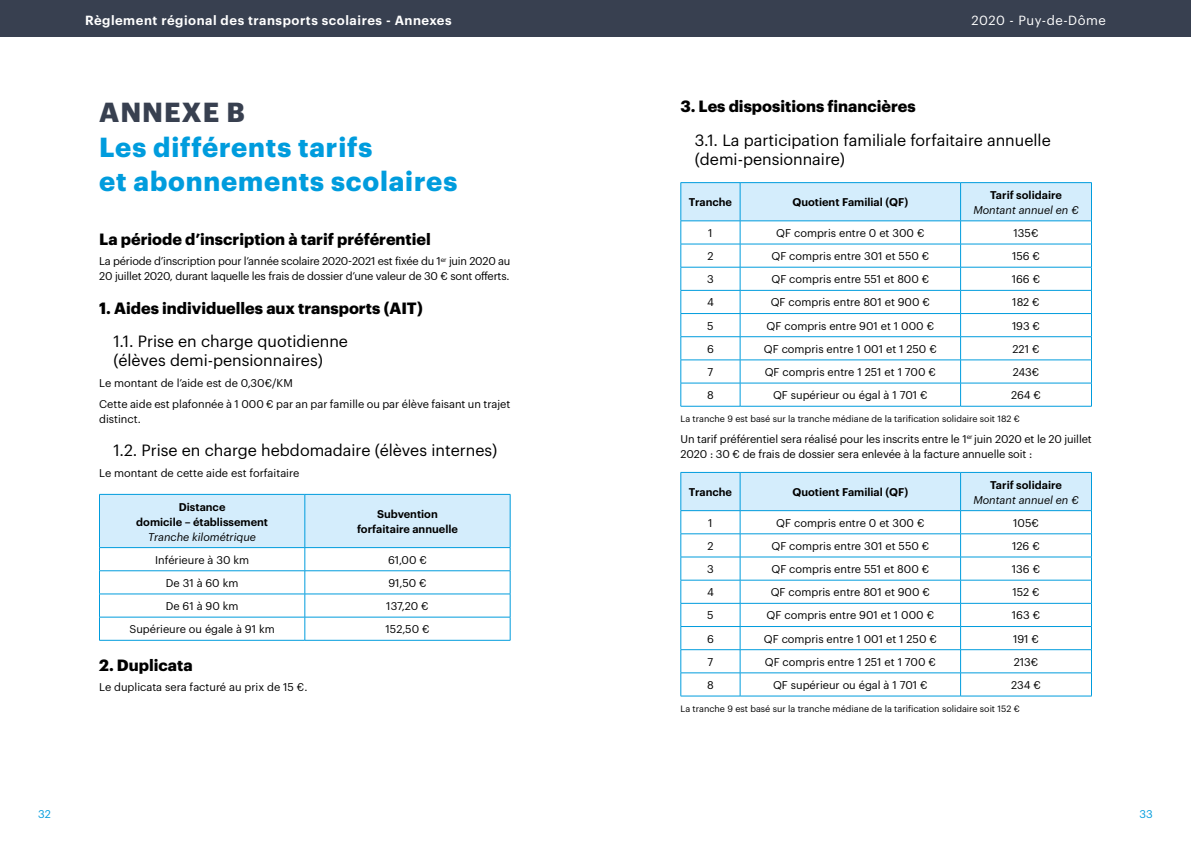
<style>
.page{position:relative;width:1191px;height:842px;background:#fff}
.page>*{position:absolute;margin:0;border:0;box-sizing:border-box;transform-origin:0 0}
.t1{font:700 27px/35px "Graphik";letter-spacing:.03em;color:#009cdd}
.t2{font:700 27px "Graphik";letter-spacing:.035em;color:#384050}
.t3{font:16px/19.2px "Graphik";color:#000}
.t4{font:700 16px "Graphik";color:#000}
.t5{font:600 13px "Graphik";letter-spacing:.04em;color:#fff}
.t6{font:13px "Graphik";letter-spacing:.04em;color:#fff}
.t7{font:11px/20.7px "Graphik";color:#000}
.t8{font:11px/15px "Graphik";letter-spacing:-.02em;color:#000}
.t9{font:600 11px/15px "Graphik";color:#000;text-align:center}
.t10{font:italic 11px "Graphik";color:#000}
.t11{font:11px "Graphik";color:#009cdd}
.t12{font:9px "Graphik";color:#000}
</style>
<div class="page">
<div style="left:0;top:0;width:595px;height:37px;background:#384050"></div>
<div style="left:595px;top:0;width:596px;height:37px;background:#384050"></div>
<svg style="left:99px;top:494px;width:412px;height:146px"></svg>
<hr style="left:99px;top:640px;width:206px;height:1px;background:#009cdd">
<hr style="left:305px;top:640px;width:205px;height:1px;background:#009cdd">
<hr style="left:680px;top:182px;width:60px;height:1px;background:#009cdd">
<hr style="left:740px;top:182px;width:220px;height:1px;background:#009cdd">
<hr style="left:960px;top:182px;width:131px;height:1px;background:#009cdd">
<svg style="left:680px;top:183px;width:412px;height:223px"></svg>
<hr style="left:680px;top:406px;width:60px;height:1px;background:#009cdd">
<hr style="left:740px;top:406px;width:220px;height:1px;background:#009cdd">
<hr style="left:960px;top:406px;width:131px;height:1px;background:#009cdd">
<svg style="left:680px;top:472px;width:412px;height:224px"></svg>
<hr style="left:680px;top:696px;width:60px;height:1px;background:#009cdd">
<hr style="left:740px;top:696px;width:220px;height:1px;background:#009cdd">
<hr style="left:960px;top:696px;width:131px;height:1px;background:#009cdd">
<p class="t5" style="left:85px;top:10px;width:368px">Règlement régional des transports scolaires - Annexes</p>
<p class="t6" style="left:971px;top:11px;width:136px">2020 - Puy-de-Dôme</p>
<h1 class="t2" style="left:99px;top:91px;width:147px">ANNEXE B</h1>
<h1 class="t1" style="left:99px;top:127px;width:359px">Les différents tarifs<br>et abonnements scolaires</h1>
<h2 class="t4" style="left:99px;top:227px;width:333px">La période d’inscription à tarif préférentiel</h2>
<p class="t8" style="left:99px;top:253px;width:413px">La période d’inscription pour l’année scolaire 2020-2021 est fixée du 1<sup>er</sup> juin 2020 au<br>20 juillet 2020, durant laquelle les frais de dossier d’une valeur de 30 € sont offerts.</p>
<h2 class="t4" style="left:99px;top:296px;width:325px">1. Aides individuelles aux transports (AIT)</h2>
<h2 class="t3" style="left:113px;top:330px;width:236px">1.1. Prise en charge quotidienne (élèves demi-pensionnaires)</h2>
<p class="t7" style="left:99px;top:372px;width:413px">Le montant de l’aide est de 0,30€/KM<br>Cette aide est plafonnée à 1 000 € par an par famille ou par élève faisant un trajet</p>
<p class="t7" style="left:99px;top:407px;width:43px">distinct.</p>
<h2 class="t3" style="left:113px;top:439px;width:385px">1.2. Prise en charge hebdomadaire (élèves internes)</h2>
<p class="t7" style="left:99px;top:461px;width:202px">Le montant de cette aide est forfaitaire</p>
<p class="t9" style="left:136px;top:498px;width:133px">Distance<br>domicile – établissement</p>
<p class="t10" style="left:148px;top:528px;width:109px">Tranche kilométrique</p>
<p class="t9" style="left:357px;top:506px;width:102px">Subvention forfaitaire annuelle</p>
<p class="t7" style="left:155px;top:548px;width:95px">Inférieure à 30 km</p>
<p class="t7" style="left:388px;top:548px;width:40px">61,00 €</p>
<p class="t7" style="left:166px;top:572px;width:74px">De 31 à 60 km</p>
<p class="t7" style="left:388px;top:572px;width:40px">91,50 €</p>
<p class="t7" style="left:166px;top:595px;width:74px">De 61 à 90 km</p>
<p class="t7" style="left:386px;top:595px;width:44px">137,20 €</p>
<p class="t7" style="left:130px;top:618px;width:147px">Supérieure ou égale à 91 km</p>
<p class="t7" style="left:385px;top:618px;width:45px">152,50 €</p>
<h2 class="t4" style="left:99px;top:652px;width:95px">2. Duplicata</h2>
<p class="t7" style="left:99px;top:676px;width:210px">Le duplicata sera facturé au prix de 15 €.</p>
<h2 class="t4" style="left:680px;top:94px;width:237px">3. Les dispositions financières</h2>
<h2 class="t3" style="left:694px;top:129px;width:357px">3.1. La participation familiale forfaitaire annuelle (demi-pensionnaire)</h2>
<p class="t9" style="left:689px;top:194px;width:45px">Tranche</p>
<p class="t9" style="left:792px;top:194px;width:117px">Quotient Familial (QF)</p>
<p class="t9" style="left:990px;top:186px;width:73px">Tarif solidaire</p>
<p class="t10" style="left:973px;top:201px;width:107px">Montant annuel en €</p>
<p class="t7" style="left:708px;top:222px;width:6px">1</p>
<p class="t7" style="left:776px;top:222px;width:150px">QF compris entre 0 et 300 €</p>
<p class="t7" style="left:1013px;top:222px;width:26px">135€</p>
<p class="t7" style="left:707px;top:245px;width:8px">2</p>
<p class="t7" style="left:771px;top:245px;width:159px">QF compris entre 301 et 550 €</p>
<p class="t7" style="left:1012px;top:245px;width:29px">156 €</p>
<p class="t7" style="left:707px;top:268px;width:8px">3</p>
<p class="t7" style="left:771px;top:268px;width:159px">QF compris entre 551 et 800 €</p>
<p class="t7" style="left:1012px;top:268px;width:30px">166 €</p>
<p class="t7" style="left:707px;top:291px;width:8px">4</p>
<p class="t7" style="left:770px;top:291px;width:161px">QF compris entre 801 et 900 €</p>
<p class="t7" style="left:1012px;top:291px;width:29px">182 €</p>
<p class="t7" style="left:707px;top:314px;width:8px">5</p>
<p class="t7" style="left:766px;top:314px;width:169px">QF compris entre 901 et 1 000 €</p>
<p class="t7" style="left:1012px;top:314px;width:29px">193 €</p>
<p class="t7" style="left:707px;top:337px;width:8px">6</p>
<p class="t7" style="left:764px;top:337px;width:174px">QF compris entre 1 001 et 1 250 €</p>
<p class="t7" style="left:1012px;top:337px;width:28px">221 €</p>
<p class="t7" style="left:707px;top:361px;width:7px">7</p>
<p class="t7" style="left:764px;top:361px;width:173px">QF compris entre 1 251 et 1 700 €</p>
<p class="t7" style="left:1012px;top:361px;width:28px">243€</p>
<p class="t7" style="left:707px;top:384px;width:8px">8</p>
<p class="t7" style="left:773px;top:384px;width:156px">QF supérieur ou égal à 1 701 €</p>
<p class="t7" style="left:1011px;top:384px;width:31px">264 €</p>
<p class="t12" style="left:680px;top:412px;width:341px">La tranche 9 est basé sur la tranche médiane de la tarification solidaire soit 182 €</p>
<p class="t7" style="left:680px;top:430px;width:413px;line-height:15px">Un tarif préférentiel sera réalisé pour les inscrits entre le 1<sup>er</sup> juin 2020 et le 20 juillet<br>2020 : 30 € de frais de dossier sera enlevée à la facture annuelle soit :</p>
<p class="t9" style="left:689px;top:484px;width:45px">Tranche</p>
<p class="t9" style="left:792px;top:484px;width:117px">Quotient Familial (QF)</p>
<p class="t9" style="left:990px;top:476px;width:73px">Tarif solidaire</p>
<p class="t10" style="left:973px;top:491px;width:107px">Montant annuel en €</p>
<p class="t7" style="left:708px;top:511px;width:6px">1</p>
<p class="t7" style="left:776px;top:511px;width:150px">QF compris entre 0 et 300 €</p>
<p class="t7" style="left:1013px;top:511px;width:27px">105€</p>
<p class="t7" style="left:707px;top:535px;width:8px">2</p>
<p class="t7" style="left:771px;top:535px;width:159px">QF compris entre 301 et 550 €</p>
<p class="t7" style="left:1012px;top:535px;width:29px">126 €</p>
<p class="t7" style="left:707px;top:558px;width:8px">3</p>
<p class="t7" style="left:771px;top:558px;width:159px">QF compris entre 551 et 800 €</p>
<p class="t7" style="left:1012px;top:558px;width:30px">136 €</p>
<p class="t7" style="left:707px;top:581px;width:8px">4</p>
<p class="t7" style="left:770px;top:581px;width:161px">QF compris entre 801 et 900 €</p>
<p class="t7" style="left:1012px;top:581px;width:29px">152 €</p>
<p class="t7" style="left:707px;top:604px;width:8px">5</p>
<p class="t7" style="left:766px;top:604px;width:169px">QF compris entre 901 et 1 000 €</p>
<p class="t7" style="left:1012px;top:604px;width:30px">163 €</p>
<p class="t7" style="left:707px;top:627px;width:8px">6</p>
<p class="t7" style="left:764px;top:627px;width:174px">QF compris entre 1 001 et 1 250 €</p>
<p class="t7" style="left:1013px;top:627px;width:27px">191 €</p>
<p class="t7" style="left:707px;top:650px;width:7px">7</p>
<p class="t7" style="left:764px;top:650px;width:173px">QF compris entre 1 251 et 1 700 €</p>
<p class="t7" style="left:1013px;top:650px;width:26px">213€</p>
<p class="t7" style="left:707px;top:674px;width:8px">8</p>
<p class="t7" style="left:773px;top:674px;width:156px">QF supérieur ou égal à 1 701 €</p>
<p class="t7" style="left:1011px;top:674px;width:31px">234 €</p>
<p class="t12" style="left:680px;top:702px;width:341px">La tranche 9 est basé sur la tranche médiane de la tarification solidaire soit 152 €</p>
<p class="t11" style="left:38px;top:805px;width:14px">32</p>
<p class="t11" style="left:1139px;top:805px;width:15px">33</p>
</div>
